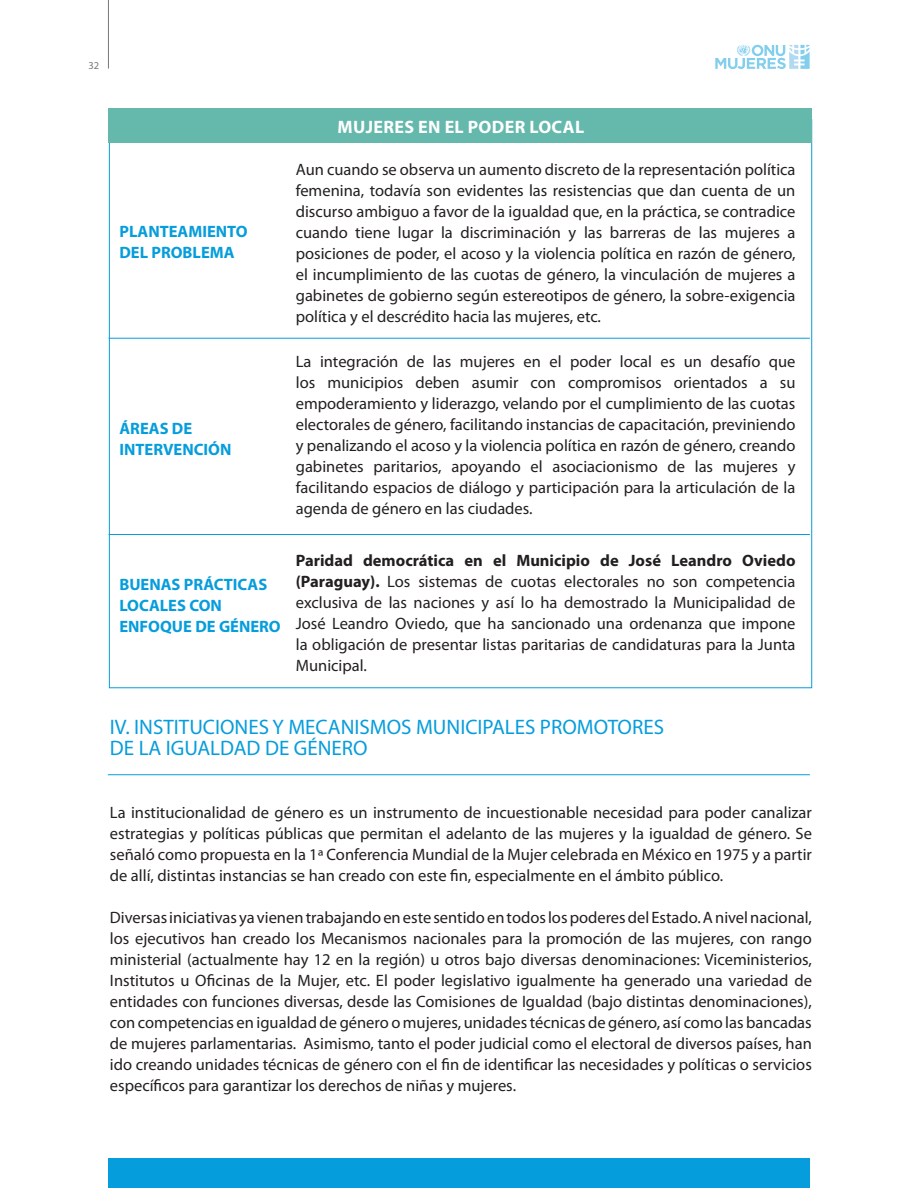
<style>
.page{position:relative;width:918px;height:1188px;background:#fff}
.page>*{position:absolute;margin:0;border:0;box-sizing:border-box;transform-origin:0 0}
.t1{font:21px "Myriad Pro";color:#069ddc}
.t2{font:700 18px "Myriad Pro";letter-spacing:.02em;color:#fff}
.t3{font:16.5px/21px "Myriad Pro";color:#231f20;text-align:justify}
.t4{font:700 16.5px/21px "Myriad Pro";color:#069ddc}
.t5{font:10.5px "Myriad Pro";color:#76787b}
.s1{font-weight:700}
</style>
<div class="page">
<div style="left:108px;top:1158px;width:702px;height:30px;background:#069ddc"></div>
<hr style="left:108px;top:0;width:1px;height:69px;background:#76787b">
<svg style="left:715px;top:45px;width:95px;height:24px"></svg>
<hr style="left:109px;top:338px;width:701px;height:1px;background:#069ddc">
<hr style="left:109px;top:534px;width:701px;height:1px;background:#069ddc">
<div style="left:109px;top:108px;width:703px;height:34px;background:#64b8ac"></div>
<hr style="left:108px;top:774px;width:702px;height:1px;background:#069ddc">
<p class="t5" style="left:89px;top:59px;width:12px">32</p>
<p class="t4" style="left:119px;top:220px;width:130px">PLANTEAMIENTO<br>DEL PROBLEMA</p>
<p class="t4" style="left:119px;top:417px;width:114px">ÁREAS DE<br>INTERVENCIÓN</p>
<p class="t4" style="left:119px;top:574px;width:163px">BUENAS PRÁCTICAS<br>LOCALES CON<br>ENFOQUE DE GÉNERO</p>
<p class="t2" style="left:338px;top:115px;width:248px">MUJERES EN EL PODER LOCAL</p>
<p class="t3" style="left:296px;top:158px;width:501px">Aun cuando se observa un aumento discreto de la representación política femenina, todavía son evidentes las resistencias que dan cuenta de un discurso ambiguo a favor de la igualdad que, en la práctica, se contradice cuando tiene lugar la discriminación y las barreras de las mujeres a posiciones de poder, el acoso y la violencia política en razón de género, el incumplimiento de las cuotas de género, la vinculación de mujeres a gabinetes de gobierno según estereotipos de género, la sobre-exigencia política y el descrédito hacia las mujeres, etc.</p>
<p class="t3" style="left:296px;top:351px;width:501px">La integración de las mujeres en el poder local es un desafío que los municipios deben asumir con compromisos orientados a su empoderamiento y liderazgo, velando por el cumplimiento de las cuotas electorales de género, facilitando instancias de capacitación, previniendo y penalizando el acoso y la violencia política en razón de género, creando gabinetes paritarios, apoyando el asociacionismo de las mujeres y facilitando espacios de diálogo y participación para la articulación de la agenda de género en las ciudades.</p>
<p class="t3" style="left:296px;top:550px;width:501px"><span class="s1">Paridad democrática en el Municipio de José Leandro Oviedo (Paraguay).</span> Los sistemas de cuotas electorales no son competencia exclusiva de las naciones y así lo ha demostrado la Municipalidad de José Leandro Oviedo, que ha sancionado una ordenanza que impone la obligación de presentar listas paritarias de candidaturas para la Junta Municipal.</p>
<p class="t1" style="left:110px;top:714px;width:556px">IV. INSTITUCIONES Y MECANISMOS MUNICIPALES PROMOTORES</p>
<p class="t1" style="left:110px;top:735px;width:259px">DE LA IGUALDAD DE GÉNERO</p>
<p class="t3" style="left:110px;top:802px;width:704px">La institucionalidad de género es un instrumento de incuestionable necesidad para poder canalizar estrategias y políticas públicas que permitan el adelanto de las mujeres y la igualdad de género. Se señaló como propuesta en la 1ª Conferencia Mundial de la Mujer celebrada en México en 1975 y a partir de allí, distintas instancias se han creado con este fin, especialmente en el ámbito público.</p>
<p class="t3" style="left:110px;top:907px;width:704px">Diversas iniciativas ya vienen trabajando en este sentido en todos los poderes del Estado. A nivel nacional, los ejecutivos han creado los Mecanismos nacionales para la promoción de las mujeres, con rango ministerial (actualmente hay 12 en la región) u otros bajo diversas denominaciones: Viceministerios, Institutos u Oficinas de la Mujer, etc. El poder legislativo igualmente ha generado una variedad de entidades con funciones diversas, desde las Comisiones de Igualdad (bajo distintas denominaciones), con competencias en igualdad de género o mujeres, unidades técnicas de género, así como las bancadas de mujeres parlamentarias. Asimismo, tanto el poder judicial como el electoral de diversos países, han ido creando unidades técnicas de género con el fin de identificar las necesidades y políticas o servicios específicos para garantizar los derechos de niñas y mujeres.</p>
</div>
